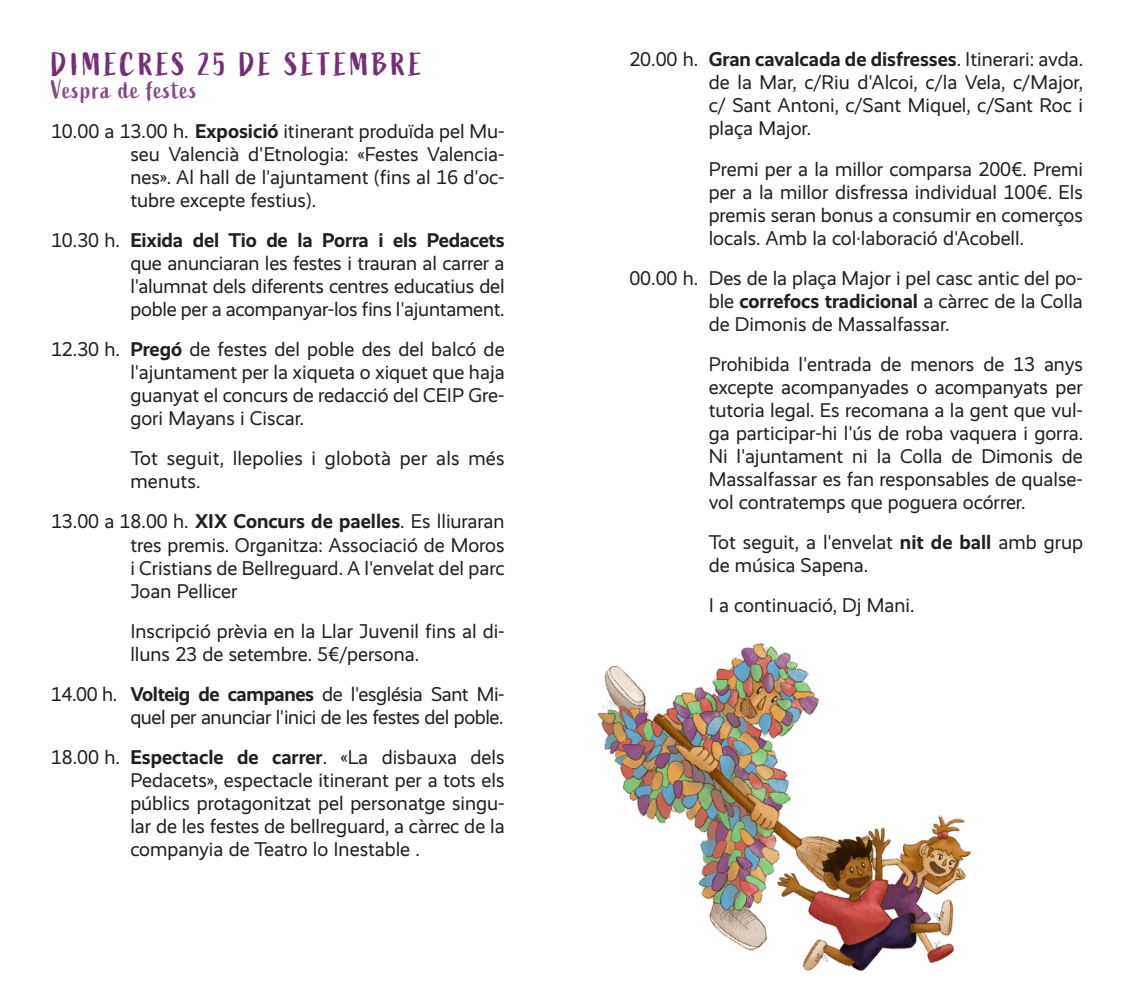
<style>
.page{position:relative;width:1134px;height:993px;background:#fff}
.page>*{position:absolute;margin:0;border:0;box-sizing:border-box;transform-origin:0 0}
.t1{font:32px "Active";letter-spacing:.105em;color:#732f73}
.t2{font:26px "Active";letter-spacing:.05em;color:#844a84}
.t3{font:20px/23px "Realist";color:#231f20;text-align:justify}
.t4{font:20px/23px "Realist";letter-spacing:-.02em;color:#231f20;text-align:right}
.s1{font-weight:700}
</style>
<div class="page">
<img style="left:597px;top:643px;width:374px;height:329px">
<h1 class="t1" style="left:51px;top:46px;width:372px">DIMECRES 25 DE SETEMBRE</h1>
<h2 class="t2" style="left:51px;top:75px;width:147px">Vespra de festes</h2>
<p class="t3" style="left:130px;top:120px;width:376px;text-indent:-79px">10.00 a 13.00 h. <span class="s1">Exposició</span> itinerant produïda pel Mu&shy;seu Valencià d'Etnologia: «Festes Valencia&shy;nes». Al hall de l'ajuntament (fins al 16 d'oc&shy;tubre excepte festius).</p>
<p class="t3" style="left:130px;top:229px;width:376px;text-indent:-79px">10.30 h. <span class="s1">Eixida del Tio de la Porra i els Pedacets </span>que anunciaran les festes i trauran al carrer a l'alumnat dels diferents centres educatius del poble per a acompanyar-los fins l'ajuntament.</p>
<p class="t3" style="left:130px;top:338px;width:376px;text-indent:-79px">12.30 h. <span class="s1">Pregó</span> de festes del poble des del balcó de l'ajuntament per la xiqueta o xiquet que haja guanyat el concurs de redacció del CEIP Gre&shy;gori Mayans i Ciscar.</p>
<p class="t3" style="left:130px;top:447px;width:376px">Tot seguit, llepolies i globotà per als més menuts.</p>
<p class="t3" style="left:130px;top:510px;width:376px;text-indent:-79px">13.00 a 18.00 h. <span class="s1">XIX Concurs de paelles</span>. Es lliuraran tres premis. Organitza: Associació de Moros i Cristians de Bellreguard. A l'envelat del parc Joan Pellicer</p>
<p class="t3" style="left:130px;top:619px;width:376px">Inscripció prèvia en la Llar Juvenil fins al di&shy;lluns 23 de setembre. 5€/persona.</p>
<p class="t4" style="left:51px;top:682px;width:455px">14.00 h. <span class="s1">Volteig de campanes</span> de l'església Sant Mi&shy;quel per anunciar l'inici de les festes del poble.</p>
<p class="t3" style="left:130px;top:745px;width:376px;text-indent:-79px">18.00 h. <span class="s1">Espectacle de carrer</span>. «La disbauxa dels Pedacets», espectacle itinerant per a tots els públics protagonitzat pel personatge singu&shy;lar de les festes de bellreguard, a càrrec de la companyia de Teatro lo Inestable .</p>
<p class="t3" style="left:709px;top:48px;width:376px;text-indent:-79px">20.00 h. <span class="s1">Gran cavalcada de disfresses</span>. Itinerari: avda. de la Mar, c/Riu d'Alcoi, c/la Vela, c/Major, c/ Sant Antoni, c/Sant Miquel, c/Sant Roc i plaça Major.</p>
<p class="t3" style="left:709px;top:157px;width:376px">Premi per a la millor comparsa 200€. Premi per a la millor disfressa individual 100€. Els premis seran bonus a consumir en comerços locals. Amb la col·laboració d'Acobell.</p>
<p class="t3" style="left:709px;top:266px;width:376px;text-indent:-79px">00.00 h. Des de la plaça Major i pel casc antic del po&shy;ble <span class="s1">correfocs tradicional</span> a càrrec de la Colla de Dimonis de Massalfassar.</p>
<p class="t3" style="left:709px;top:352px;width:376px">Prohibida l'entrada de menors de 13 anys excepte acompanyades o acompanyats per tutoria legal. Es recomana a la gent que vul&shy;ga participar-hi l'ús de roba vaquera i gorra.<br>Ni l'ajuntament ni la Colla de Dimonis de Massalfassar es fan responsables de qualse&shy;vol contratemps que poguera ocórrer.</p>
<p class="t3" style="left:709px;top:530px;width:376px">Tot seguit, a l'envelat <span class="s1">nit de ball</span> amb grup de música Sapena.</p>
<p class="t3" style="left:709px;top:593px;width:207px">I a continuació, Dj Mani.</p>
</div>
